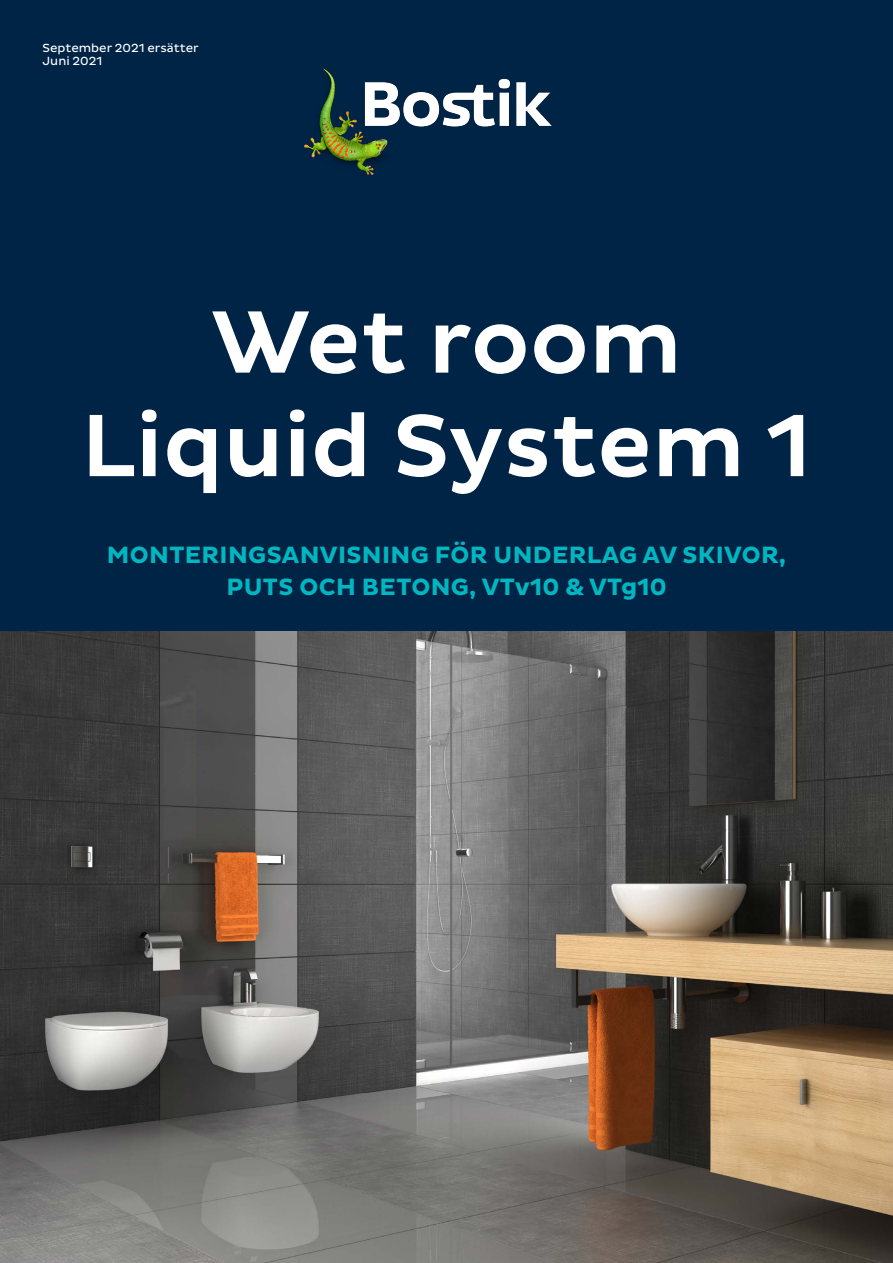
<style>
.page{position:relative;width:893px;height:1263px;background:#fff}
.page>*{position:absolute;margin:0;border:0;box-sizing:border-box;transform-origin:0 0}
.t1{font:500 90px/103.5px "Bostik";color:#fff;text-align:center}
.t2{font:700 24px/31.5px "Bostik";letter-spacing:.015em;color:#00b7c1;text-align:center}
.t3{font:12px/13.5px "Bostik";color:#fff}
</style>
<div class="page">
<div style="left:0;top:0;width:893px;height:631px;background:#002446"></div>
<img style="left:0;top:631px;width:893px;height:632px">
<img style="left:305px;top:68px;width:247px;height:107px">
<p class="t3" style="left:43px;top:41px;width:158px">September 2021 ersätter<br>Juni 2021</p>
<h1 class="t1" style="left:81px;top:293px;width:732px">Wet room<br>Liquid System 1</h1>
<p class="t2" style="left:107px;top:540px;width:681px">MONTERINGSANVISNING FÖR UNDERLAG AV SKIVOR,<br>PUTS OCH BETONG, VTv10 &amp; VTg10</p>
</div>
